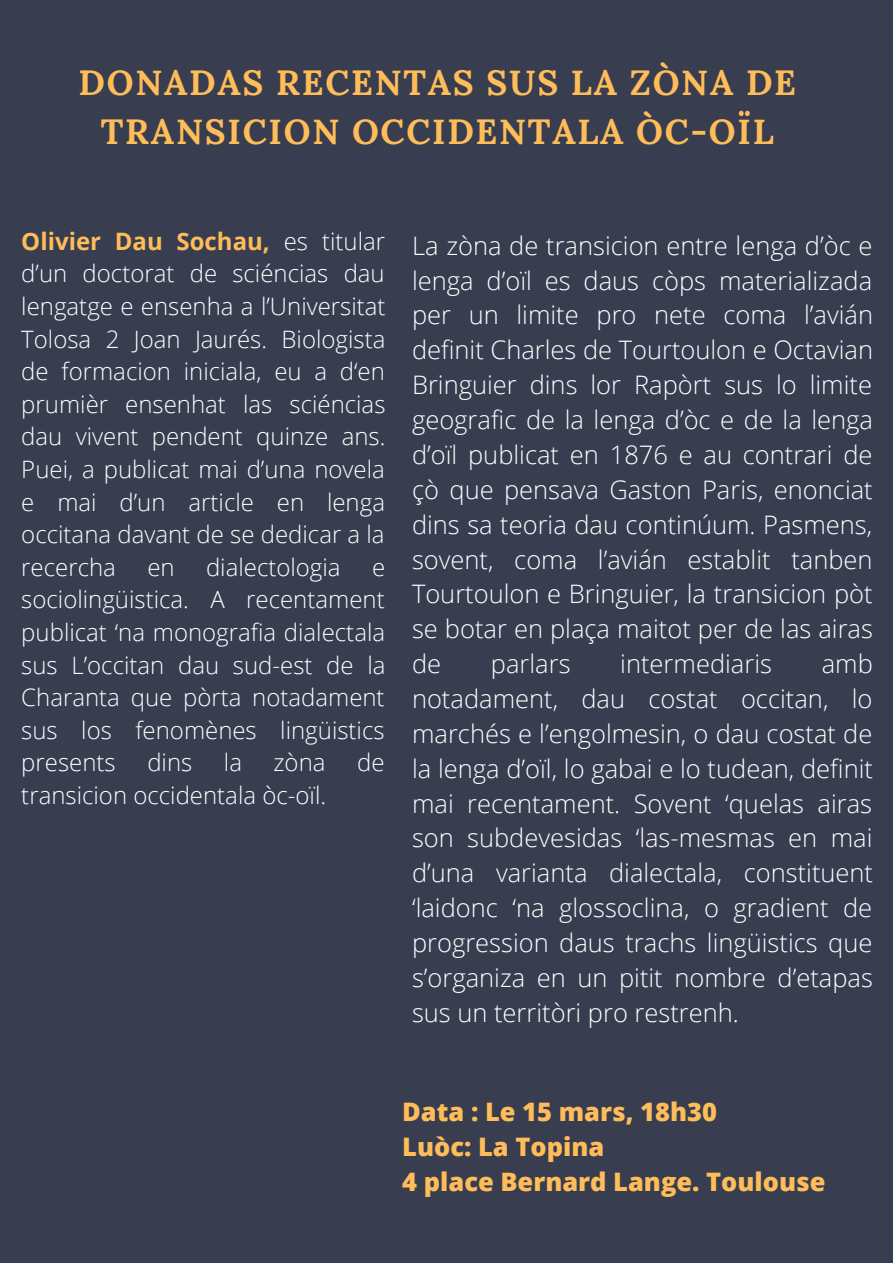
<style>
.page{position:relative;width:893px;height:1264px;background:#fff}
.page>*{position:absolute;margin:0;border:0;box-sizing:border-box;transform-origin:0 0}
.t1{font:700 34.95px/48.3px "Lora";letter-spacing:.05em;color:#ffbd59;text-align:center}
.t2{font:300 25.5px/34.8px "Open Sans";color:#fff;text-align:justify}
.t3{font:800 25.5px/34.8px "Open Sans";color:#ffbd59}
.t4{font:300 24px/32.5px "Open Sans";color:#fff;text-align:justify}
.s1{font-weight:700;color:#ffbd59}
</style>
<div class="page">
<div style="left:0;top:0;width:892px;height:1262px;background:#383e50"></div>
<h1 class="t1" style="left:79px;top:58px;width:719px">DONADAS RECENTAS SUS LA ZÒNA DE<br>TRANSICION OCCIDENTALA ÒC-OÏL</h1>
<p class="t4" style="left:21px;top:224px;width:366px"><span class="s1">Olivier Dau Sochau,</span> es titular d’un doctorat de sciéncias dau lengatge e ensenha a l’Universitat Tolosa 2 Joan Jaurés. Biologista de formacion iniciala, eu a d‘en prumièr ensenhat las sciéncias dau vivent pendent quinze ans.<br>Puei, a publicat mai d’una novela e mai d’un article en lenga occitana davant de se dedicar a la recercha</p>
<p class="t4" style="left:147px;top:550px;width:29px">en</p>
<p class="t4" style="left:206px;top:550px;width:136px">dialectologia</p>
<p class="t4" style="left:21px;top:550px;width:365px;text-indent:350px">e sociolingüistica. A recentament publicat ‘na monografia dialectala sus L’occitan dau sud-est de la Charanta que pòrta notadament sus los fenomènes lingüistics presents</p>
<p class="t4" style="left:147px;top:746px;width:46px">dins</p>
<p class="t4" style="left:224px;top:746px;width:20px">la</p>
<p class="t4" style="left:273px;top:746px;width:53px">zòna</p>
<p class="t4" style="left:357px;top:746px;width:29px">de</p>
<p class="t4" style="left:21px;top:778px;width:306px">transicion occidentala òc-oïl.</p>
<p class="t2" style="left:412px;top:227px;width:462px">La zòna de transicion entre lenga d’òc e lenga d’oïl es daus còps materializada per un limite pro nete coma l’avián definit Charles de Tourtoulon e Octavian Bringuier dins lor Rapòrt sus lo limite geografic de la lenga d’òc e de la lenga d’oïl publicat en 1876 e au contrari de çò que pensava Gaston Paris, enonciat dins sa teoria dau continúum. Pasmens, sovent, coma l’aviá n establit tanben Tourtoulon e Bringuier, la transicion pòt se botar en plaça maitot per de las airas de</p>
<p class="t2" style="left:412px;top:645px;width:462px;text-indent:409px">amb notadament, dau costat occitan, lo marchés e l’engolmesin, o dau costat de la lenga d’oïl, lo gabai e lo tudean, definit mai recentament. Sovent ‘quelas airas son subdevesidas ‘las-mesmas en mai d’una varianta dialectala, constituent ‘laidonc ‘na glossoclina, o gradient de progression daus trachs lingüistics que s’organiza en un pitit nombre d’etapas sus un territòri pro restrenh.</p>
<p class="t2" style="left:491px;top:645px;width:81px">parlars</p>
<p class="t2" style="left:620px;top:645px;width:153px">intermediaris</p>
<p class="t3" style="left:402px;top:1093px;width:424px">Data : Le 15 mars, 18h30<br>Luòc: La Topina<br>4 place Bernard Lange. Toulouse</p>
</div>
